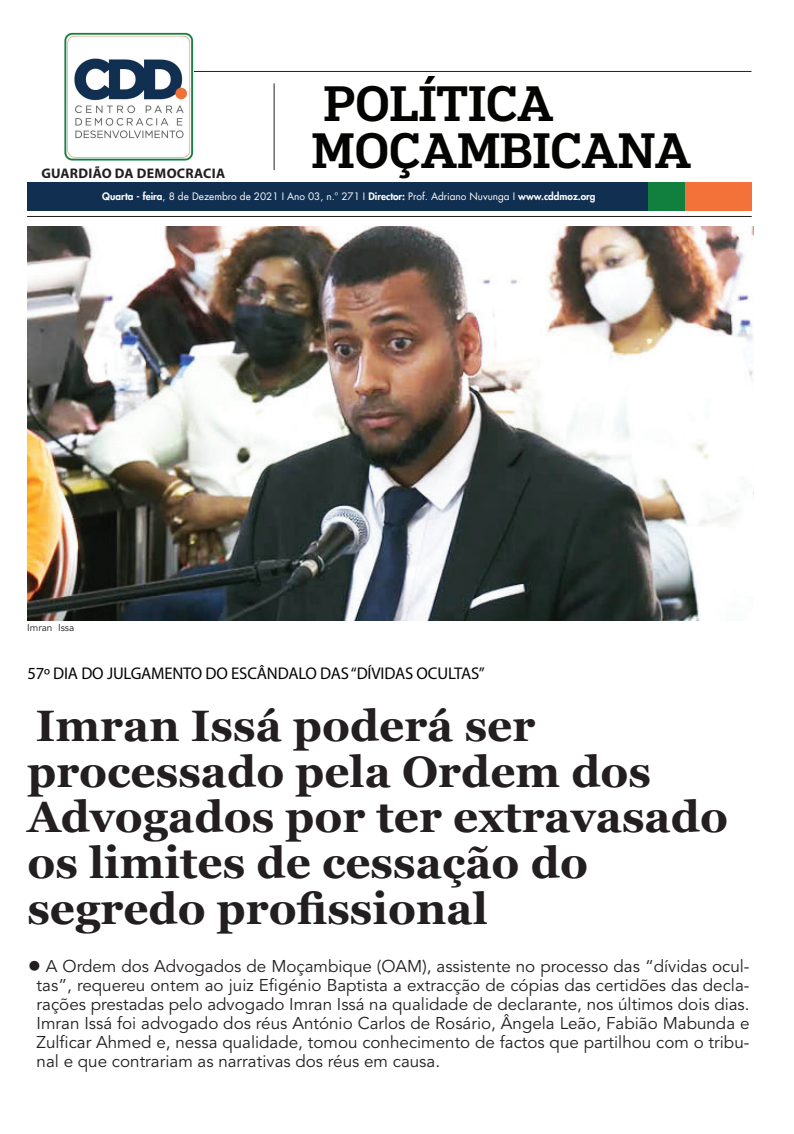
<style>
.page{position:relative;width:794px;height:1134px;background:#fff}
.page>*{position:absolute;margin:0;border:0;box-sizing:border-box;transform-origin:0 0}
.t1{font:500 47px "Popular";color:#040503}
.t2{font:700 44px/46px "Georgia";color:#231f20}
.t3{font:17px/19px "Avenir LT Std";color:#231f20;text-align:justify}
.t4{font:17px "Myriad Pro";letter-spacing:-.01em;color:#040503}
.t5{font:700 13.9px "Myriad Pro";letter-spacing:.02em;color:#231f20}
.t6{font:10px "Futura LT";color:#fff}
.t7{font:10px "Avenir LT Std";color:#231f20}
.s1{font-weight:800}
</style>
<div class="page">
<hr style="left:82px;top:71px;width:669px;height:1px;background:#231f20">
<hr style="left:274px;top:83px;width:1px;height:87px;background:#231f20">
<img style="left:65px;top:32px;width:128px;height:128px">
<hr style="left:27px;top:216px;width:724px;height:1px;background:#231f20">
<div style="left:27px;top:182px;width:724px;height:29px;background:#112f51"></div>
<div style="left:648px;top:182px;width:103px;height:29px;background:#f37239"></div>
<div style="left:648px;top:182px;width:37px;height:29px;background:#11803f"></div>
<img style="left:27px;top:226px;width:726px;height:394px">
<p class="t5" style="left:41px;top:164px;width:185px">GUARDIÃO DA DEMOCRACIA</p>
<h1 class="t1" style="left:324px;top:72px;width:232px">POLÍTICA</h1>
<h1 class="t1" style="left:312px;top:119px;width:381px">MOÇAMBICANA</h1>
<p class="t6" style="left:102px;top:190px;width:495px"><span class="s1">Quarta - feira</span>, 8 de Dezembro de 2021 I Ano 03, n.º 271 I <span class="s1">Director:</span> Prof. Adriano Nuvunga I <span class="s1">www.cddmoz.org</span></p>
<p class="t7" style="left:27px;top:622px;width:49px">Imran Issa</p>
<p class="t4" style="left:27px;top:663px;width:459px">57º DIA DO JULGAMENTO DO ESCÂNDALO DAS “DÍVIDAS OCULTAS”</p>
<h2 class="t2" style="left:27px;top:702px;width:702px">Imran Issá poderá ser processado pela Ordem dos<br>Advogados por ter extravasado os limites de cessação do segredo profissional</h2>
<p class="t3" style="left:37px;top:957px;width:714px;text-indent:-8px">● A Ordem dos Advogados de Moçambique (OAM), assistente no processo das “dívidas ocul&shy;tas”, requereu ontem ao juiz Efigénio Baptista a extracção de cópias das certidões das decla&shy;rações prestadas pelo advogado Imran Issá na qualidade de declarante, nos últimos dois dias.<br>Imran Issá foi advogado dos réus António Carlos de Rosário, Ângela Leão, Fabião Mabunda e Zulficar Ahmed e, nessa qualidade, tomou conhecimento de factos que partilhou com o tribu&shy;nal e que contrariam as narrativas dos réus em causa.</p>
</div>
